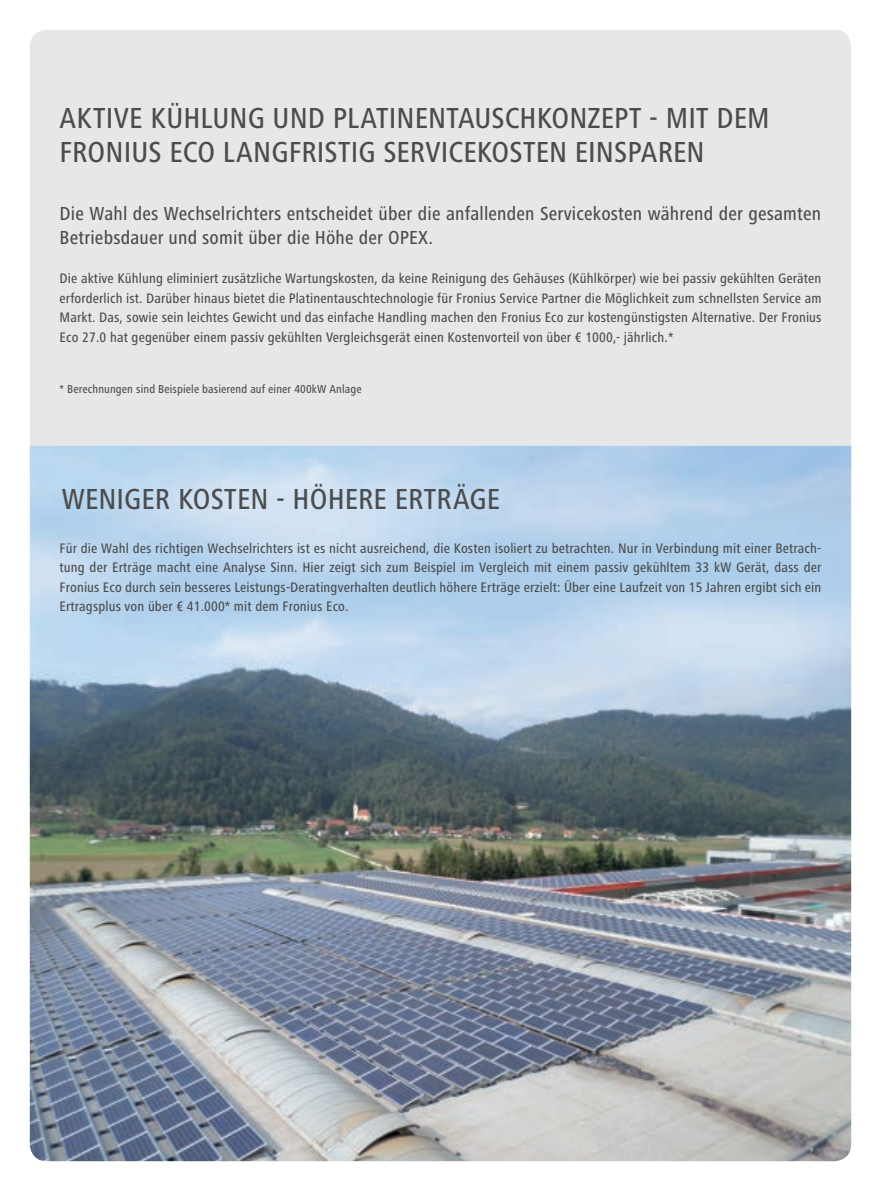
<style>
.page{position:relative;width:881px;height:1191px;background:#fff}
.page>*{position:absolute;margin:0;border:0;box-sizing:border-box;transform-origin:0 0}
.t1{font:500 condensed 30px/34.5px "Frutiger Next LTW1 G";letter-spacing:.005em;color:#4b4c4d}
.t2{font:500 condensed 19.5px/24px "Frutiger Next LTW1 G";letter-spacing:.01em;color:#4b4c4d}
.t3{font:500 condensed 14.25px/19.5px "Frutiger Next LTW1 G";letter-spacing:.01em;color:#4b4c4d;text-align:justify}
.t4{font:500 condensed 12px "Frutiger Next LTW1 G";letter-spacing:.01em;color:#4b4c4d}
</style>
<div class="page">
<div style="left:30px;top:30px;width:820px;height:416px;background:#e6e7e9"></div>
<img style="left:30px;top:446px;width:820px;height:715px">
<h1 class="t1" style="left:60px;top:101px;width:711px">Aktive Kühlung und PlatinentauschKonzept - M it dem<br>Fronius Eco Langfristig ServiceKosten Einsparen</h1>
<h2 class="t2" style="left:60px;top:202px;width:763px">Die Wahl des Wechselrichters entscheidet über die anfallenden Servicekosten während der gesamten<br>Betriebsdauer und somit über die Höhe der OPEX.</h2>
<p class="t3" style="left:60px;top:269px;width:763px">Die aktive Kühlung eliminiert zusätzliche Wartungskosten, da keine Reinigung des Gehäuses (Kühlkörper) wie bei passiv gekühlten Geräten erforderlich ist. Darüber hinaus bietet die Platinentauschtechnologie für Fronius Service Partner die Möglichkeit zum schnellsten Service am Markt. Das, sowie sein leichtes Gewicht und das einfache Handling machen den Fronius Eco zur kostengünstigsten Alternative. Der Fronius Eco 27.0 hat gegenüber einem passiv gekühlten Vergleichsgerät einen Kostenvorteil von über € 1000,- jährlich.*</p>
<p class="t4" style="left:60px;top:382px;width:303px">* Berechnungen sind Beispiele basierend auf einer 400kW Anlage</p>
<h1 class="t1" style="left:62px;top:481px;width:440px">Weniger Kosten - Höhere Erträge</h1>
<p class="t3" style="left:60px;top:538px;width:763px">Für die Wahl des richtigen Wechselrichters ist es nicht ausreichend, die Kosten isoliert zu betrachten. N ur in Verbindung mit einer Betrach&shy;tung der Erträge macht eine Analyse Sinn. H ier zeigt sich zum Beispiel im Vergleich mit einem passiv gekühltem 33 kW Gerät, dass der Fronius Eco durch sein besseres Leistungs-Deratingverhalten deutlich höhere Erträge erzielt: Über eine Laufzeit von 15 Jahren ergibt sich ein Ertragsplus von über € 41.000* mit dem Fronius Eco.</p>
</div>
